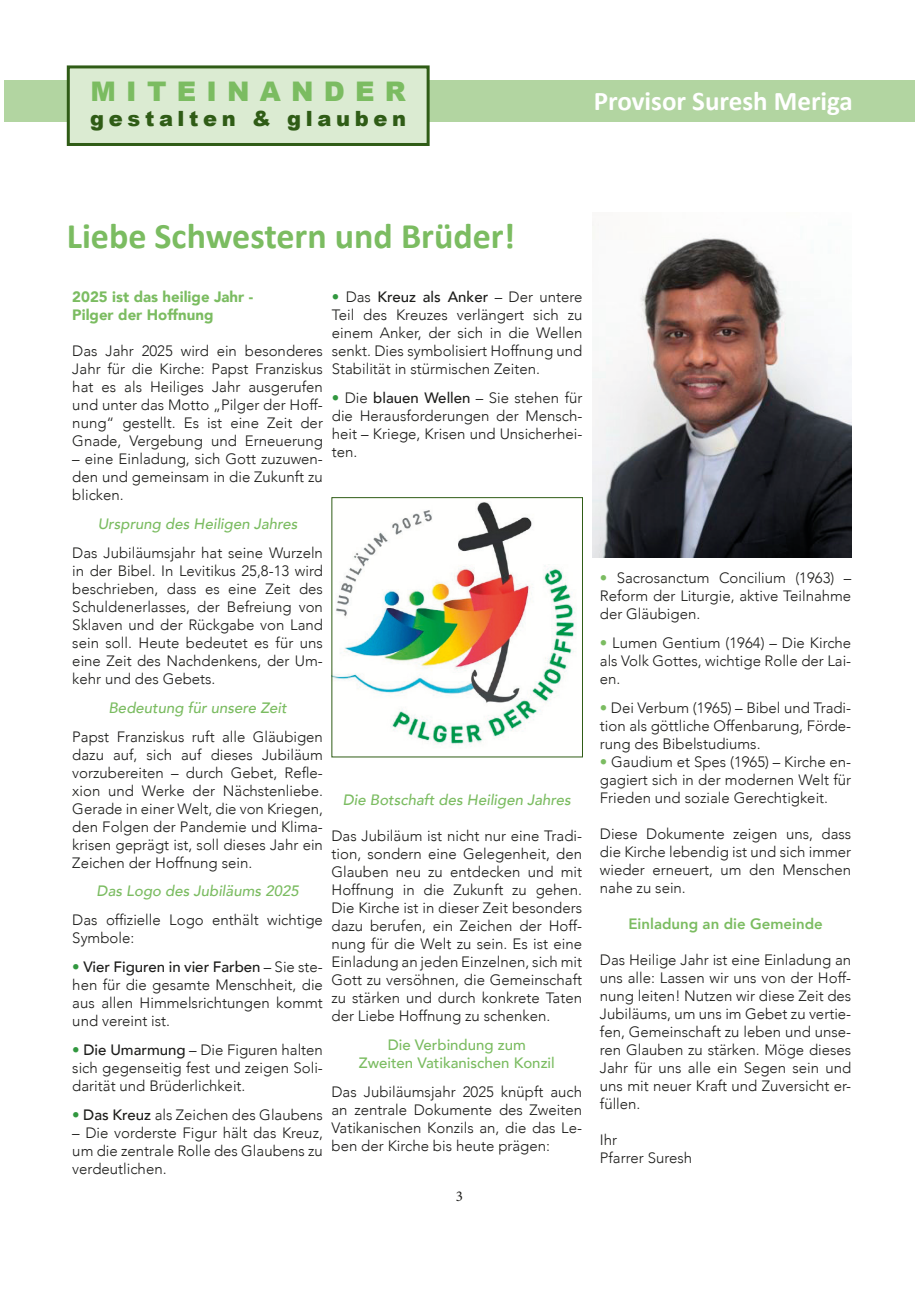
<style>
.page{position:relative;width:919px;height:1289px;background:#fff}
.page>*{position:absolute;margin:0;border:0;box-sizing:border-box;transform-origin:0 0}
.t1{font:700 36px "Calibri";color:#7bbc61}
.t2{font:700 27px "Calibri";color:#fff}
.t3{font:900 27px "Arial";letter-spacing:.38em;color:#7bbc61}
.t4{font:900 21px "Arial";letter-spacing:.22em;color:#2f5c16}
.t5{font:300 15px/18px "Avenir";color:#1d1d1b;text-align:justify}
.t6{font:italic 500 15px "Avenir";color:#7bbc61}
.t7{font:500 15px "Avenir";color:#7bbc61}
.t8{font:900 15px "Avenir";color:#7bbc61}
.t9{font:800 15px "Avenir";color:#7bbc61}
.t10{font:15px "Minion Pro";color:#1d1d1b}
.s1{color:#31973f}
.s2{font-weight:500}
.s3{color:#7bbc61}
</style>
<div class="page">
<div style="left:4px;top:80px;width:910px;height:41px;background:#b2d5a1"></div>
<div style="left:68px;top:67px;width:360px;height:77px;background:#dbebd2"></div>
<div style="left:67px;top:65px;width:362px;height:81px;border:3px solid #2f5c16"></div>
<img style="left:592px;top:224px;width:259px;height:333px">
<img style="left:333px;top:502px;width:243px;height:243px">
<div style="left:331px;top:497px;width:252px;height:260px;border:1px solid #2f5c16"></div>
<p class="t3" style="left:90px;top:71px;width:317px">MITEINANDER</p>
<p class="t4" style="left:90px;top:103px;width:317px">gestalten &amp; glauben</p>
<p class="t2" style="left:593px;top:84px;width:261px">Provisor Suresh Meriga</p>
<p class="t1" style="left:67px;top:213px;width:450px">Liebe Schwestern und Brüder!</p>
<p class="t8" style="left:72px;top:284px;width:182px">2025 ist das heilige Jahr -</p>
<p class="t8" style="left:72px;top:302px;width:143px">Pilger der Hoffnung</p>
<p class="t5" style="left:72px;top:342px;width:252px">Das Jahr 2025 wird ein besonderes Jahr für die Kirche: Papst Franziskus hat es als Heiliges Jahr ausgerufen und unter das Motto „Pilger der Hoff&shy;nung“ gestellt. Es ist eine Zeit der Gnade, Vergebung und Erneuerung</p>
<p class="t5" style="left:72px;top:450px;width:252px">– eine Einladung, sich Gott zuzuwen&shy;den und gemeinsam in die Zukunft zu blicken.</p>
<p class="t6" style="left:98px;top:515px;width:201px">Ursprung des Heiligen Jahres</p>
<p class="t5" style="left:72px;top:543px;width:252px">Das Jubiläumsjahr hat seine Wurzeln in der Bibel. In Levitikus 25,8-13 wird beschrieben, dass es eine Zeit des Schuldenerlasses, der Befreiung von Sklaven und der Rückgabe von Land sein soll. Heute bedeutet es für uns eine Zeit des Nachdenkens, der Um&shy;kehr und des Gebets.</p>
<p class="t6" style="left:108px;top:698px;width:180px">Bedeutung für unsere Zeit</p>
<p class="t5" style="left:72px;top:727px;width:252px">Papst Franziskus ruft alle Gläubigen dazu auf, sich auf dieses Jubiläum vorzubereiten – durch Gebet, Refle&shy;xion und Werke der Nächstenliebe.<br>Gerade in einer Welt, die von Kriegen, den Folgen der Pandemie und Klima&shy;krisen geprägt ist, soll dieses Jahr ein Zeichen der Hoffnung sein.</p>
<p class="t6" style="left:97px;top:882px;width:204px">Das Logo des Jubiläums 2025</p>
<p class="t5" style="left:72px;top:911px;width:252px">Das offizielle Logo enthält wichtige<br>Symbole:</p>
<p class="t5" style="left:72px;top:957px;width:252px"><span class="s1">•</span> <span class="s2">Vier Figuren in vier Farben</span> – Sie ste&shy;hen für die gesamte Menschheit, die aus allen Himmelsrichtungen kommt und vereint ist.</p>
<p class="t5" style="left:72px;top:1040px;width:252px"><span class="s1">•</span> <span class="s2">Die Umarmung</span> – Die Figuren halten sich gegenseitig fest und zeigen Soli&shy;darität und Brüderlichkeit.</p>
<p class="t5" style="left:72px;top:1105px;width:252px"><span class="s1">•</span> <span class="s2">Das Kreuz</span> als Zeichen des Glaubens</p>
<p class="t5" style="left:72px;top:1123px;width:252px">– Die vorderste Figur hält das Kreuz, um die zentrale Rolle des Glaubens zu verdeutlichen.</p>
<p class="t5" style="left:332px;top:288px;width:252px"><span class="s1">•</span> Das <span class="s2">Kreuz als Anker</span> – Der untere Teil des Kreuzes verlängert sich zu einem Anker, der sich in die Wellen senkt. Dies symbolisiert Hoffnung und Stabilität in stürmischen Zeiten.</p>
<p class="t5" style="left:332px;top:389px;width:252px"><span class="s1">•</span> Die <span class="s2">blauen Wellen</span> – Sie stehen für die Herausforderungen der Mensch&shy;heit – Kriege, Krisen und Unsicherhei&shy;ten.</p>
<p class="t6" style="left:342px;top:790px;width:230px">Die Botschaft des Heiligen Jahres</p>
<p class="t5" style="left:331px;top:826px;width:252px">Das Jubiläum ist nicht nur eine Tradi&shy;tion, sondern eine Gelegenheit, den Glauben neu zu entdecken und mit Hoffnung in die Zukunft zu gehen.<br>Die Kirche ist in dieser Zeit besonders dazu berufen, ein Zeichen der Hoff&shy;nung für die Welt zu sein. Es ist eine Einladung an jeden Einzelnen, sich mit Gott zu versöhnen, die Gemeinschaft zu stärken und durch konkrete Taten der Liebe Hoffnung zu schenken.</p>
<p class="t7" style="left:387px;top:1031px;width:140px">Die Verbindung zum</p>
<p class="t7" style="left:359px;top:1049px;width:197px">Zweiten Vatikanischen Konzil</p>
<p class="t5" style="left:331px;top:1082px;width:252px">Das Jubiläumsjahr 2025 knüpft auch an zentrale Dokumente des Zweiten Vatikanischen Konzils an, die das Le&shy;ben der Kirche bis heute prägen:</p>
<p class="t10" style="left:456px;top:1185px;width:9px">3</p>
<p class="t5" style="left:600px;top:568px;width:253px"><span class="s3">•</span> Sacrosanctum Concilium (1963) – Reform der Liturgie, aktive Teilnahme der Gläubigen.</p>
<p class="t5" style="left:600px;top:633px;width:253px"><span class="s3">•</span> Lumen Gentium (1964) – Die Kirche als Volk Gottes, wichtige Rolle der Lai&shy;en.</p>
<p class="t5" style="left:600px;top:698px;width:253px"><span class="s3">•</span> Dei Verbum (1965) – Bibel und Tradi&shy;tion als göttliche Offenbarung, Förde&shy;rung des Bibelstudiums.</p>
<p class="t5" style="left:600px;top:752px;width:253px"><span class="s3">•</span> Gaudium et Spes (1965) – Kirche en&shy;gagiert sich in der modernen Welt für Frieden und soziale Gerechtigkeit.</p>
<p class="t5" style="left:600px;top:824px;width:253px">Diese Dokumente zeigen uns, dass die Kirche lebendig ist und sich immer wieder erneuert, um den Menschen nahe zu sein.</p>
<p class="t9" style="left:628px;top:911px;width:196px">Einladung an die Gemeinde</p>
<p class="t5" style="left:600px;top:950px;width:253px">Das Heilige Jahr ist eine Einladung an uns alle: Lassen wir uns von der Hoff&shy;nung leiten! Nutzen wir diese Zeit des Jubiläums, um uns im Gebet zu vertie&shy;fen, Gemeinschaft zu leben und unse&shy;ren Glauben zu stärken. Möge dieses Jahr für uns alle ein Segen sein und uns mit neuer Kraft und Zuversicht er&shy;füllen.</p>
<p class="t5" style="left:600px;top:1130px;width:19px">Ihr</p>
<p class="t5" style="left:600px;top:1148px;width:94px">Pfarrer Suresh</p>
</div>
